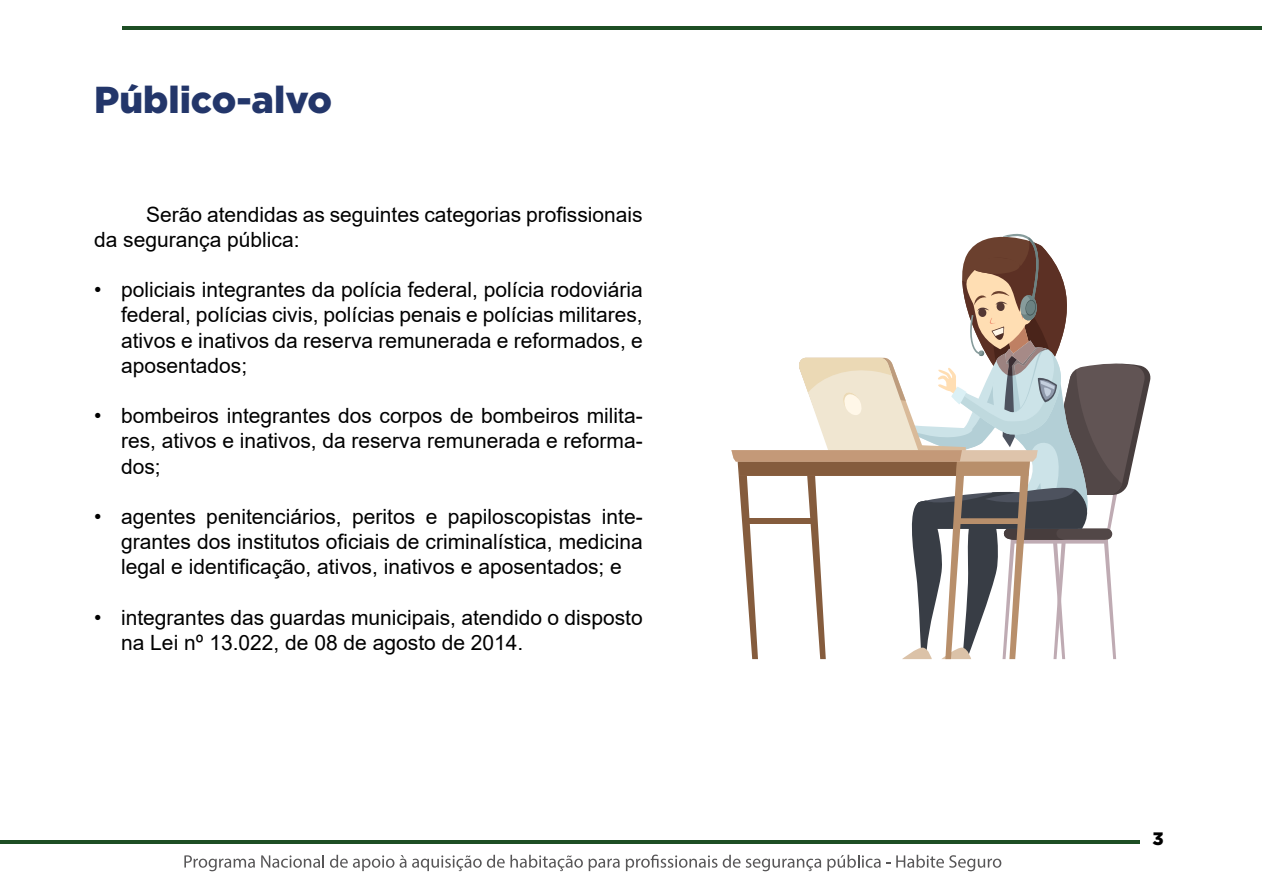
<style>
.page{position:relative;width:1263px;height:893px;background:#fff}
.page>*{position:absolute;margin:0;border:0;box-sizing:border-box;transform-origin:0 0}
.t1{font:900 37.5px "Gotham";color:#23366a}
.t2{font:21px/25.2px "Arial";color:#000;text-align:justify}
.t3{font:900 18px "Gotham";color:#000}
</style>
<div class="page">
<hr style="left:0;top:840px;width:1140px;height:4px;background:#1d4e24">
<hr style="left:122px;top:26px;width:1140px;height:3px;background:#1d4e24">
<svg style="left:184px;top:855px;width:71px;height:16px"></svg>
<svg style="left:261px;top:855px;width:63px;height:13px"></svg>
<svg style="left:330px;top:855px;width:64px;height:16px"></svg>
<svg style="left:400px;top:855px;width:6px;height:13px"></svg>
<svg style="left:412px;top:855px;width:171px;height:16px"></svg>
<svg style="left:589px;top:859px;width:31px;height:12px"></svg>
<svg style="left:626px;top:854px;width:91px;height:17px"></svg>
<svg style="left:723px;top:855px;width:17px;height:13px"></svg>
<svg style="left:746px;top:859px;width:75px;height:12px"></svg>
<svg style="left:827px;top:855px;width:63px;height:16px"></svg>
<svg style="left:896px;top:855px;width:105px;height:16px"></svg>
<svg style="left:731px;top:233px;width:420px;height:426px"></svg>
<h1 class="t1" style="left:94px;top:78px;width:240px">Público-alvo</h1>
<p class="t2" style="left:94px;top:201px;width:550px;text-indent:52px">Serão atendidas as seguintes categorias profissionais da segurança pública:</p>
<p class="t2" style="left:121px;top:277px;width:523px;text-indent:-27px">• policiais integrantes da polícia federal, polícia rodoviária federal, polícias civis, polícias penais e polícias militares, ativos e inativos da reserva remunerada e reformados, e aposentados;</p>
<p class="t2" style="left:121px;top:403px;width:523px;text-indent:-27px">• bombeiros integrantes dos corpos de bombeiros milita&shy;res, ativos e inativos, da reserva remunerada e reforma&shy;dos;</p>
<p class="t2" style="left:121px;top:504px;width:523px;text-indent:-27px">• agentes penitenciários, peritos e papiloscopistas inte&shy;grantes dos institutos oficiais de criminalística, medicina legal e identificação, ativos, inativos e aposentados; e</p>
<p class="t2" style="left:121px;top:605px;width:523px;text-indent:-27px">• integrantes das guardas municipais, atendido o disposto na Lei nº 13.022, de 08 de agosto de 2014.</p>
<p class="t3" style="left:1152px;top:828px;width:13px">3</p>
</div>
